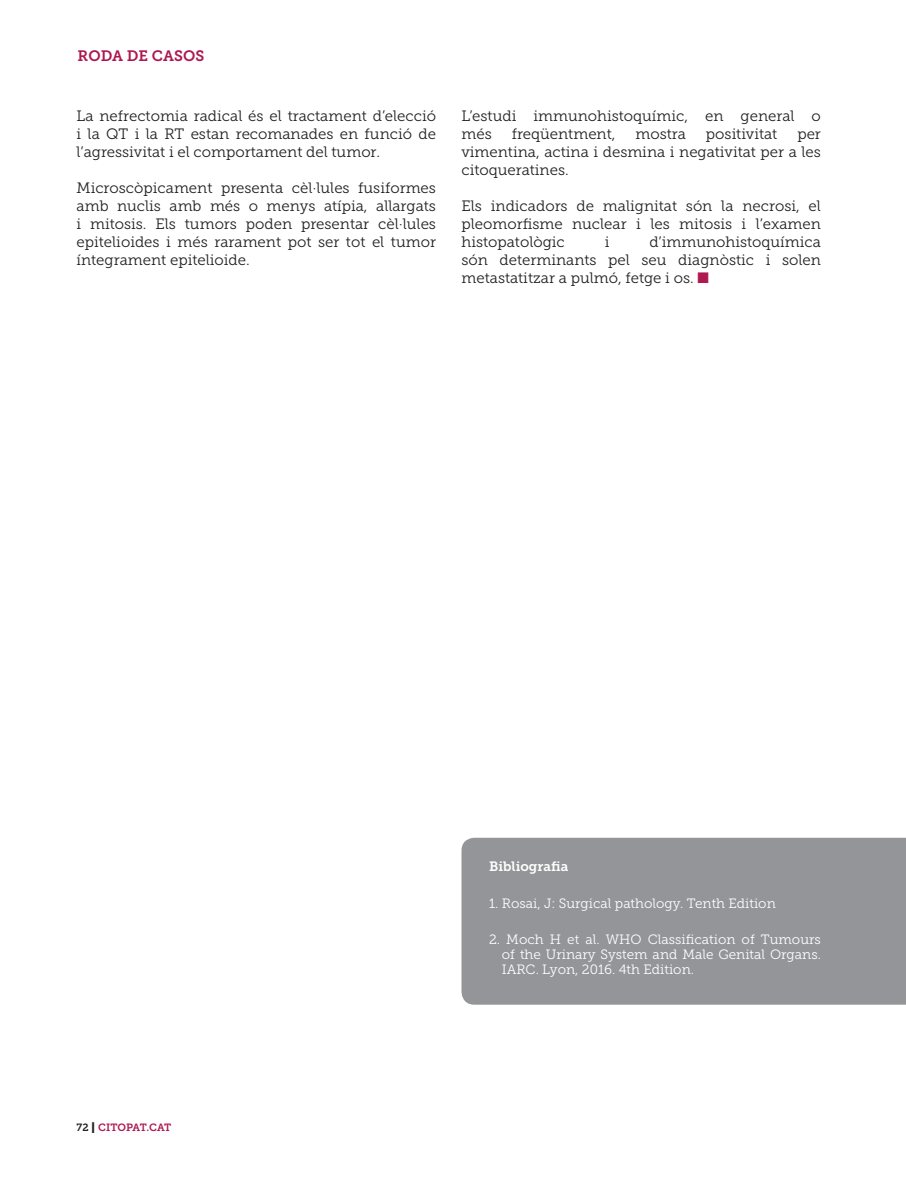
<style>
.page{position:relative;width:906px;height:1195px;background:#fff}
.page>*{position:absolute;margin:0;border:0;box-sizing:border-box;transform-origin:0 0}
.t1{font:15px/18px "Museo Slab 300";color:#231f20;text-align:justify}
.t2{font:15px "Museo Slab 700";color:#ae1850}
.t3{font:13.5px/15px "Museo Slab 300";color:#fff;text-align:justify}
.t4{font:13.5px "Museo Slab 700";color:#fff}
.t5{font:10.5px "Museo Slab 700";color:#ae1850}
.s1{color:#231f20}
.s2{font-family:"Helvetica";font-weight:700;font-size:15px;color:#231f20}
</style>
<div class="page">
<div style="left:461px;top:838px;width:445px;height:167px;background:#939598"></div>
<p class="t2" style="left:78px;top:50px;width:128px">RODA DE CASOS</p>
<p class="t1" style="left:77px;top:108px;width:361px">La nefrectomia radical és el tractament d’elecció i la QT i la RT estan recomanades en funció de l’agressivitat i el comportament del tumor.</p>
<p class="t1" style="left:77px;top:180px;width:361px">Microscòpicament presenta cèl·lules fusiformes amb nuclis amb més o menys atípia, allargats i mitosis. Els tumors poden presentar cèl·lules epitelioides i més rarament pot ser tot el tumor íntegrament epitelioide.</p>
<p class="t1" style="left:461px;top:108px;width:361px">L’estudi immunohistoquímic, en general o més</p>
<p class="t1" style="left:512px;top:126px;width:105px">freqüentment,</p>
<p class="t1" style="left:635px;top:126px;width:52px">mostra</p>
<p class="t1" style="left:706px;top:126px;width:73px">positivitat</p>
<p class="t1" style="left:461px;top:126px;width:361px;text-indent:336px">per vimentina, actina i desmina i negativitat per a les citoqueratines.</p>
<p class="t1" style="left:461px;top:198px;width:361px">Els indicadors de malignitat són la necrosi, el pleomorfisme nuclear i les mitosis i l’examen histopatològic</p>
<p class="t1" style="left:461px;top:234px;width:361px;text-indent:188px">d’immunohistoquímica són determinants pel seu diagnòstic i solen metastatitzar a pulmó, fetge i os.</p>
<p class="t1" style="left:605px;top:234px;width:6px">i</p>
<p class="t5" style="left:77px;top:1123px;width:96px"><span class="s1">72</span> <span class="s2">|</span> CITOPAT.CAT</p>
<p class="t4" style="left:489px;top:862px;width:81px">Bibliografia</p>
<p class="t3" style="left:489px;top:896px;width:288px">1. Rosai, J: Surgical pathology. Tenth Edition</p>
<p class="t3" style="left:502px;top:932px;width:320px;text-indent:-13px">2. Moch H et al. WHO Classification of Tumours of the Urinary System and Male Genital Organs.<br>IARC. Lyon, 2016. 4th Edition.</p>
</div>
